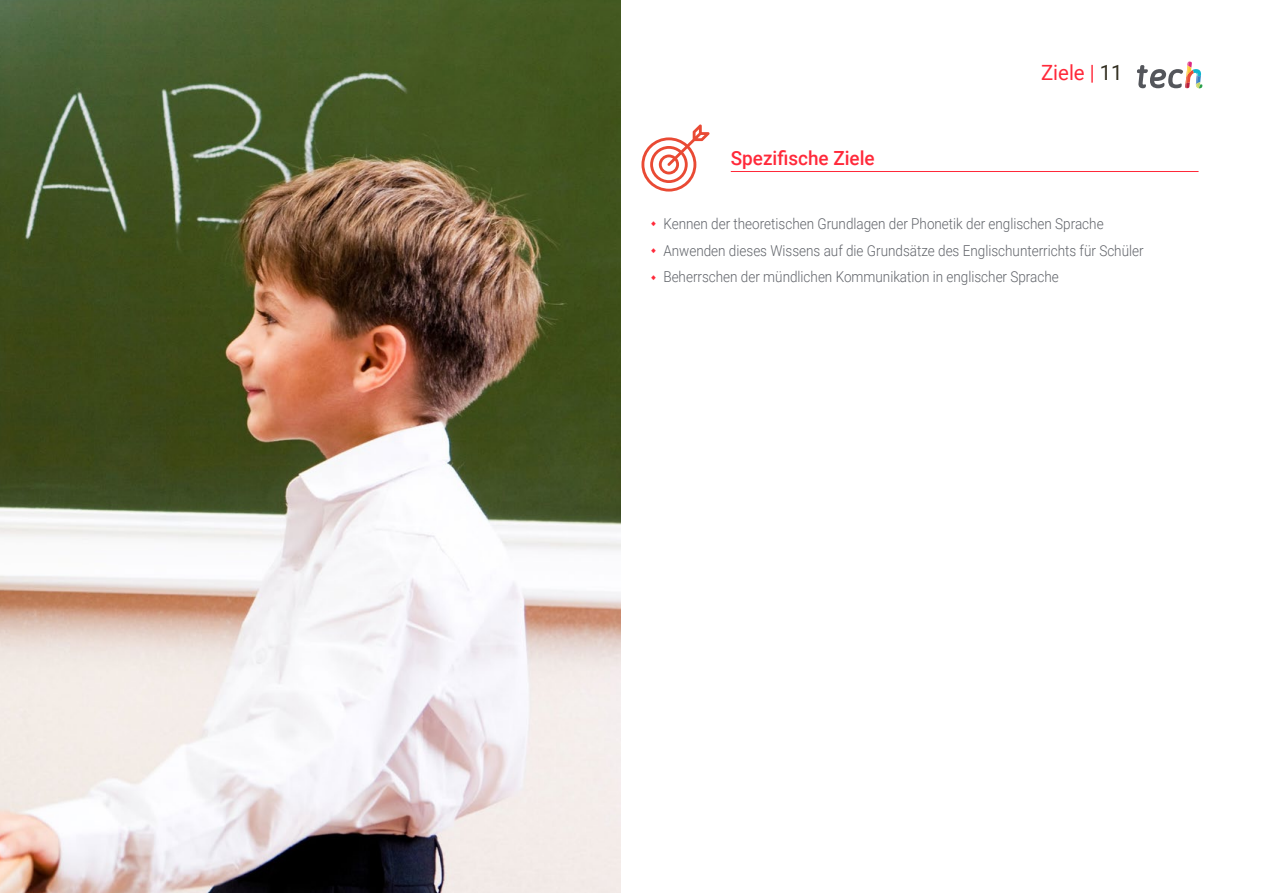
<style>
.page{position:relative;width:1263px;height:893px;background:#fff}
.page>*{position:absolute;margin:0;border:0;box-sizing:border-box;transform-origin:0 0}
.t1{font:21px "Roboto";color:#ff293a}
.t2{font:500 19.5px "Roboto";color:#ff293a}
.t3{font:300 15px/26.7px "Roboto";color:#61646a;scale:.9 1}
.s1{color:#312e20}
</style>
<div class="page">
<img style="left:0;top:0;width:621px;height:893px">
<hr style="left:731px;top:171px;width:467px;height:1px;background:#ff293a">
<svg style="left:641px;top:124px;width:69px;height:68px"></svg>
<svg style="left:1137px;top:62px;width:65px;height:27px"></svg>
<h2 class="t2" style="left:731px;top:144px;width:145px">Spezifische Ziele</h2>
<h1 class="t1" style="left:1041px;top:57px;width:83px">Ziele | <span class="s1">11</span></h1>
<p class="t3" style="left:663px;top:210px;width:535px">Kennen der theoretischen Grundlagen der Phonetik der englischen Sprache<br>Anwenden dieses Wissens auf die Grundsätze des Englischunterrichts für Schüler<br>Beherrschen der mündlichen Kommunikation in englischer Sprache</p>
</div>
